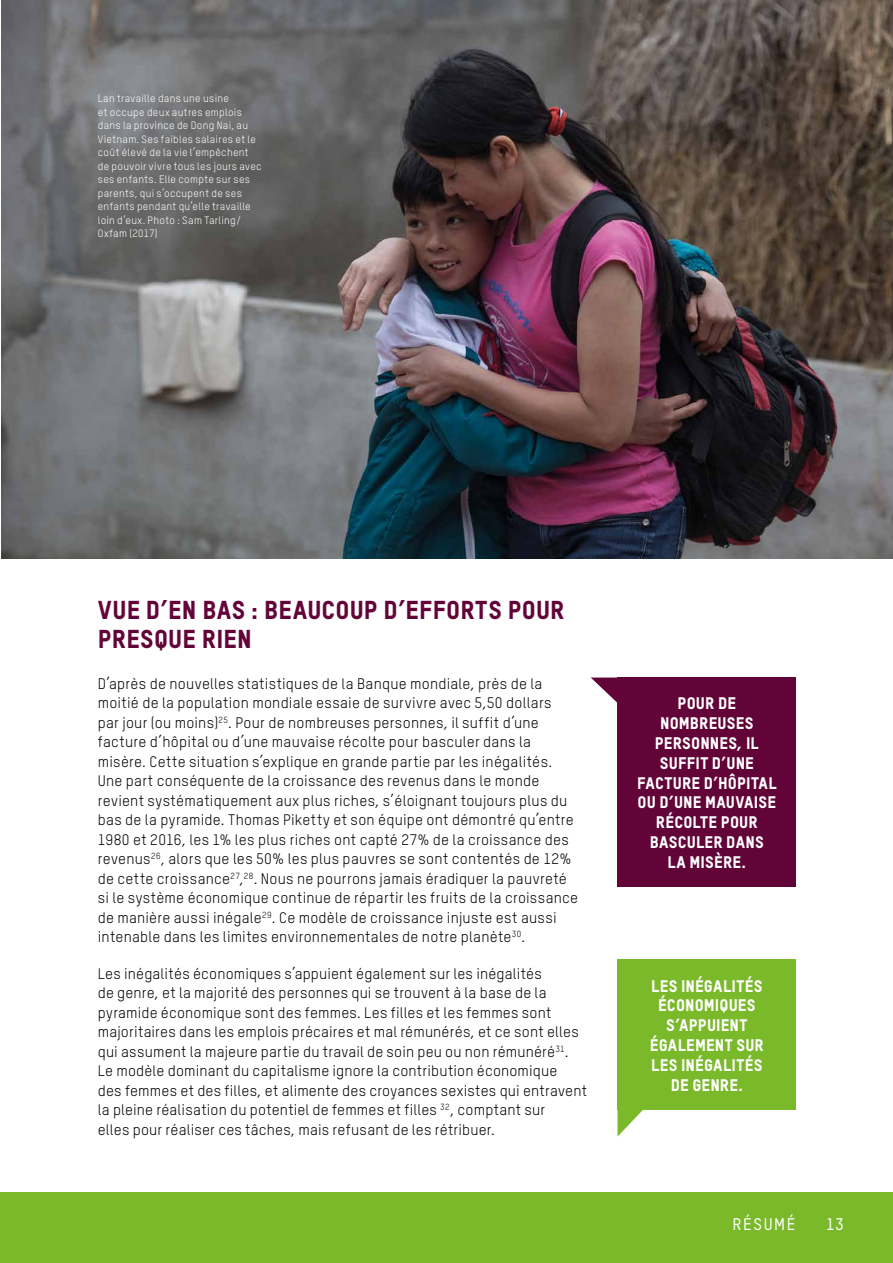
<style>
.page{position:relative;width:893px;height:1263px;background:#fff}
.page>*{position:absolute;margin:0;border:0;box-sizing:border-box;transform-origin:0 0}
.t1{font:25.5px/28.5px "Oxfam TSTARPRO Headline";letter-spacing:.01em;color:#620438}
.t2{font:16.5px/19.8px "Oxfam TSTARPRO Headline";letter-spacing:.01em;color:#fff;text-align:center}
.t3{font:500 16.5px "Oxfam TSTARPRO";letter-spacing:.095em;color:#fff}
.t4{font:15px/19.5px "Oxfam TSTARPRO";letter-spacing:.015em;color:#000}
.t5{font:10.5px/13.5px "Oxfam TSTARPRO";letter-spacing:.03em;color:#fff}
</style>
<div class="page">
<img style="left:1px;top:0;width:892px;height:558px">
<div style="left:0;top:1192px;width:893px;height:71px;background:#7ab929"></div>
<div style="left:617px;top:677px;width:179px;height:210px;background:#620438"></div>
<svg style="left:591px;top:677px;width:26px;height:26px"></svg>
<div style="left:617px;top:959px;width:179px;height:151px;background:#7ab929"></div>
<svg style="left:617px;top:1110px;width:26px;height:27px"></svg>
<p class="t5" style="left:98px;top:92px;width:165px">Lan travaille dans une usine<br>et occupe deux autres emplois dans la province de Dong Nai, au<br>Vietnam. Ses faibles salaires et le coût élevé de la vie l’empêchent de pouvoir vivre tous les jours avec ses enfants. Elle compte sur ses parents, qui s’occupent de ses enfants pendant qu’elle travaille loin d’eux. Photo : Sam Tarling/<br>Oxfam (2017)</p>
<h1 class="t1" style="left:98px;top:595px;width:468px">VUE D’EN BAS : BEAUCOUP D’EFFORTS POUR<br>PRESQUE RIEN</h1>
<p class="t4" style="left:98px;top:673px;width:482px">D’après de nouvelles statistiques de la Banque mondiale, près de la moitié de la population mondiale essaie de survivre avec 5,50 dollars<br>par jour (ou moins)<sup>25</sup>. Pour de nombreuses personnes, il suffit d’une facture d’hôpital ou d’une mauvaise récolte pour basculer dans la misère. Cette situation s’explique en grande partie par les inégalités.<br>Une part conséquente de la croissance des revenus dans le monde revient systématiquement aux plus riches, s’éloignant toujours plus du bas de la pyramide. Thomas Piketty et son équipe ont démontré qu’entre 1980 et 2016, les 1% les plus riches ont capté 27% de la croissance des revenus<sup>26</sup>, alors que les 50% les plus pauvres se sont contentés de 12% de cette croissance<sup>27</sup>,<sup>28</sup>. Nous ne pourrons jamais éradiquer la pauvreté si le système économique continue de répartir les fruits de la croissance de manière aussi inégale<sup>29</sup>. Ce modèle de croissance injuste est aussi intenable dans les limites environnementales de notre planète<sup>30</sup>.</p>
<p class="t4" style="left:98px;top:963px;width:491px">Les inégalités économiques s’appuient également sur les inégalités<br>de genre, et la majorité des personnes qui se trouvent à la base de la pyramide économique sont des femmes. Les filles et les femmes sont majoritaires dans les emplois précaires et mal rémunérés, et ce sont elles qui assument la majeure partie du travail de soin peu ou non rémunéré<sup>31</sup>.<br>Le modèle dominant du capitalisme ignore la contribution économique<br>des femmes et des filles, et alimente des croyances sexistes qui entravent la pleine réalisation du potentiel de femmes et filles <sup>32</sup>, comptant sur<br>elles pour réaliser ces tâches, mais refusant de les rétribuer.</p>
<p class="t2" style="left:637px;top:693px;width:141px">POUR DE<br>NOMBREUSES<br>PERSONNES, IL<br>SUFFIT D’UNE<br>FACTURE D’HÔPITAL<br>OU D’UNE MAUVAISE<br>RÉCOLTE POUR<br>BASCULER DANS<br>LA MISÈRE.</p>
<p class="t2" style="left:650px;top:975px;width:115px">LES INÉGALITÉS<br>ÉCONOMIQUES<br>S’APPUIENT<br>ÉGALEMENT SUR<br>LES INÉGALITÉS<br>DE GENRE.</p>
<p class="t3" style="left:732px;top:1214px;width:64px">RÉSUMÉ</p>
<p class="t3" style="left:826px;top:1214px;width:19px">13</p>
</div>
